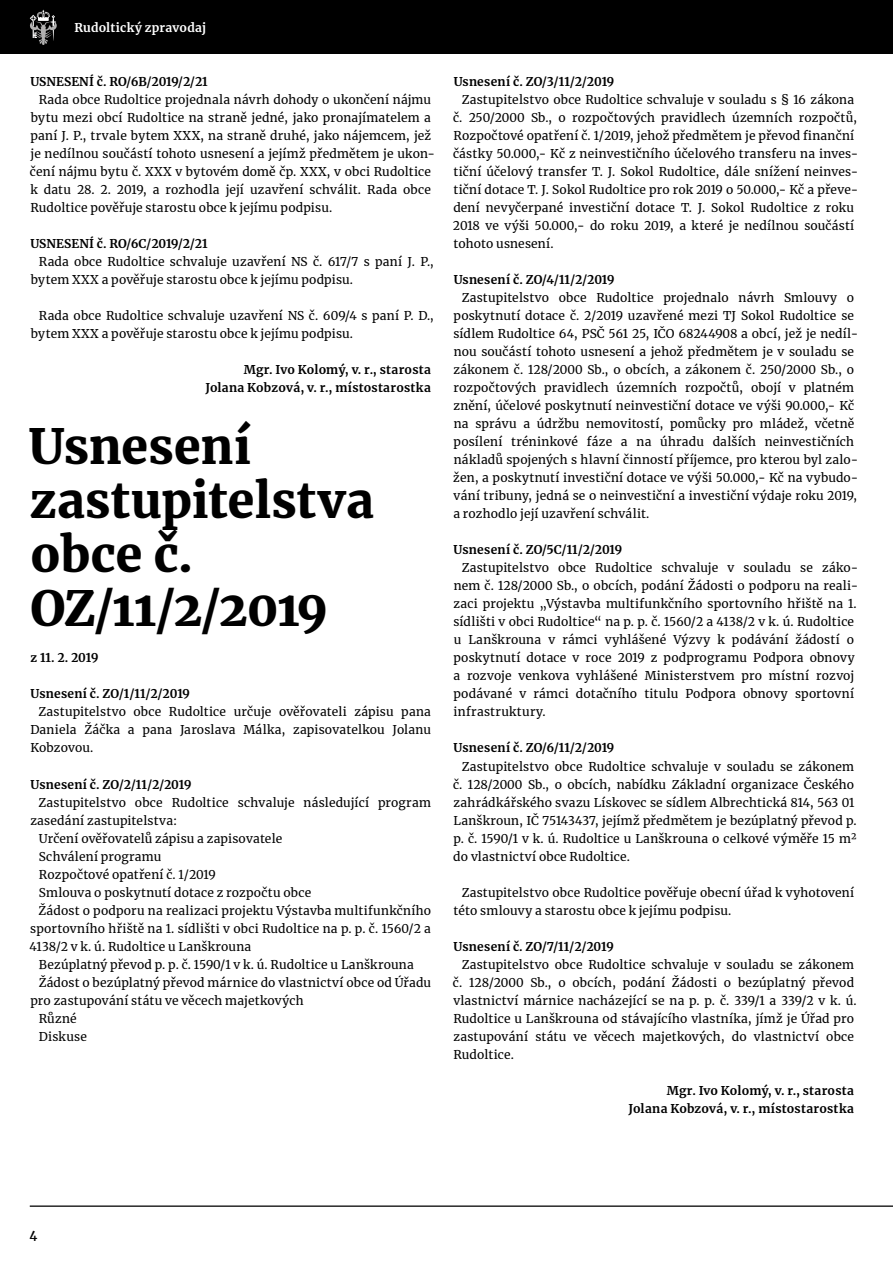
<style>
.page{position:relative;width:893px;height:1263px;background:#fff}
.page>*{position:absolute;margin:0;border:0;box-sizing:border-box;transform-origin:0 0}
.t1{font:900 48px/54px "Merriweather";letter-spacing:-.005em;color:#000}
.t2{font:12px/18px "Merriweather";letter-spacing:.01em;color:#000}
.t3{font:700 12px/18px "Merriweather";letter-spacing:.015em;color:#000;text-align:right}
.t4{font:700 12px "Merriweather";letter-spacing:-.005em;color:#000}
.t5{font:700 12px "Merriweather";letter-spacing:.02em;color:#fff}
</style>
<div class="page">
<div style="left:0;top:0;width:893px;height:54px;background:#000"></div>
<hr style="left:30px;top:1205px;width:863px;height:2px;background:#000">
<svg style="left:30px;top:10px;width:27px;height:35px"></svg>
<p class="t5" style="left:74px;top:20px;width:133px">Rudoltický zpravodaj</p>
<p class="t4" style="left:31px;top:74px;width:179px">USNESENÍ č. RO/6B/2019/2/21</p>
<p class="t2" style="left:30px;top:91px;width:407px;text-indent:9px">Rada obce Rudoltice projednala návrh dohody o ukončení nájmu bytu mezi obcí Rudoltice na straně jedné, jako pronajímatelem a paní J. P., trvale bytem XXX, na straně druhé, jako nájemcem, jež je nedílnou součástí tohoto usnesení a jejímž předmětem je ukon&shy;čení nájmu bytu č. XXX v bytovém domě čp. XXX, v obci Rudoltice k datu 28. 2. 2019, a rozhodla její uzavření schválit. Rada obce Rudoltice pověřuje starostu obce k jejímu podpisu.</p>
<p class="t4" style="left:31px;top:236px;width:179px">USNESENÍ č. RO/6C/2019/2/21</p>
<p class="t2" style="left:31px;top:253px;width:405px;text-indent:8px">Rada obce Rudoltice schvaluje uzavření NS č. 617/7 s paní J. P., bytem XXX a pověřuje starostu obce k jejímu podpisu.</p>
<p class="t2" style="left:31px;top:307px;width:405px;text-indent:8px">Rada obce Rudoltice schvaluje uzavření NS č. 609/4 s paní P. D., bytem XXX a pověřuje starostu obce k jejímu podpisu.</p>
<p class="t3" style="left:205px;top:361px;width:227px">Mgr. Ivo Kolomý, v. r., starosta<br>Jolana Kobzová, v. r., místostarostka</p>
<h1 class="t1" style="left:29px;top:418px;width:346px">Usnesení zastupitelstva obce č.<br>OZ/11/2/2019</h1>
<p class="t3" style="left:30px;top:649px;width:69px">z 11. 2. 2019</p>
<p class="t3" style="left:31px;top:685px;width:161px">Usnesení č. ZO/1/11/2/2019</p>
<p class="t2" style="left:30px;top:703px;width:402px;text-align:justify;text-indent:8px">Zastupitelstvo obce Rudoltice určuje ověřovateli zápisu pana Daniela Žáčka a pana Jaroslava Málka, zapisovatelkou Jolanu Kobzovou.</p>
<p class="t3" style="left:31px;top:775px;width:162px">Usnesení č. ZO/2/11/2/2019</p>
<p class="t2" style="left:39px;top:793px;width:394px">Zastupitelstvo obce Rudoltice schvaluje následující program</p>
<p class="t2" style="left:30px;top:811px;width:148px">zasedání zastupitelstva:</p>
<p class="t2" style="left:39px;top:829px;width:245px">Určení ověřovatelů zápisu a zapisovatele</p>
<p class="t2" style="left:39px;top:847px;width:124px">Schválení programu</p>
<p class="t2" style="left:39px;top:865px;width:178px">Rozpočtové opatření č. 1/2019</p>
<p class="t2" style="left:39px;top:883px;width:274px">Smlouva o poskytnutí dotace z rozpočtu obce</p>
<p class="t2" style="left:39px;top:901px;width:394px">Žádost o podporu na realizaci projektu Výstavba multifunkčního</p>
<p class="t2" style="left:30px;top:919px;width:402px">sportovního hřiště na 1. sídlišti v obci Rudoltice na p. p. č. 1560/2 a</p>
<p class="t2" style="left:30px;top:937px;width:223px">4138/2 v k. ú. Rudoltice u Lanškrouna</p>
<p class="t2" style="left:39px;top:955px;width:376px">Bezúplatný převod p. p. č. 1590/1 v k. ú. Rudoltice u Lanškrouna</p>
<p class="t2" style="left:39px;top:973px;width:394px">Žádost o bezúplatný převod márnice do vlastnictví obce od Úřadu</p>
<p class="t2" style="left:30px;top:991px;width:275px">pro zastupování státu ve věcech majetkových</p>
<p class="t2" style="left:39px;top:1009px;width:39px">Různé</p>
<p class="t2" style="left:39px;top:1027px;width:49px">Diskuse</p>
<p class="t3" style="left:454px;top:73px;width:162px">Usnesení č. ZO/3/11/2/2019</p>
<p class="t2" style="left:453px;top:91px;width:407px;text-indent:9px">Zastupitelstvo obce Rudoltice schvaluje v souladu s § 16 zákona č. 250/2000 Sb., o rozpočtových pravidlech územních rozpočtů, Rozpočtové opatření č. 1/2019, jehož předmětem je převod finanční částky 50.000,- Kč z neinvestičního účelového transferu na inves&shy;tiční účelový transfer T. J. Sokol Rudoltice, dále snížení neinves&shy;tiční dotace T. J. Sokol Rudoltice pro rok 2019 o 50.000,- Kč a převe&shy;dení nevyčerpané investiční dotace T. J. Sokol Rudoltice z roku 2018 ve výši 50.000,- do roku 2019, a které je nedílnou součástí tohoto usnesení.</p>
<p class="t3" style="left:454px;top:271px;width:162px">Usnesení č. ZO/4/11/2/2019</p>
<p class="t2" style="left:453px;top:289px;width:406px;text-indent:8px">Zastupitelstvo obce Rudoltice projednalo návrh Smlouvy o poskytnutí dotace č. 2/2019 uzavřené mezi TJ Sokol Rudoltice se sídlem Rudoltice 64, PSČ 561 25, IČO 68244908 a obcí, jež je nedíl&shy;nou součástí tohoto usnesení a jehož předmětem je v souladu se zákonem č. 128/2000 Sb., o obcích, a zákonem č. 250/2000 Sb., o rozpočtových pravidlech územních rozpočtů, obojí v platném znění, účelové poskytnutí neinvestiční dotace ve výši 90.000,- Kč na správu a údržbu nemovitostí, pomůcky pro mládež, včetně posílení tréninkové fáze a na úhradu dalších neinvestičních nákladů spojených s hlavní činností příjemce, pro kterou byl zalo&shy;žen, a poskytnutí investiční dotace ve výši 50.000,- Kč na vybudo&shy;vání tribuny, jedná se o neinvestiční a investiční výdaje roku 2019, a rozhodlo její uzavření schválit.</p>
<p class="t3" style="left:454px;top:541px;width:170px">Usnesení č. ZO/5C/11/2/2019</p>
<p class="t2" style="left:453px;top:559px;width:406px;text-indent:8px">Zastupitelstvo obce Rudoltice schvaluje v souladu se záko&shy;nem č. 128/2000 Sb., o obcích, podání Žádosti o podporu na reali&shy;zaci projektu „Výstavba multifunkčního sportovního hřiště na 1. sídlišti v obci Rudoltice“ na p. p. č. 1560/2 a 4138/2 v k. ú. Rudoltice u Lanškrouna v rámci vyhlášené Výzvy k podávání žádostí o poskytnutí dotace v roce 2019 z podprogramu Podpora obnovy a rozvoje venkova vyhlášené Ministerstvem pro místní rozvoj podávané v rámci dotačního titulu Podpora obnovy sportovní infrastruktury.</p>
<p class="t3" style="left:454px;top:739px;width:162px">Usnesení č. ZO/6/11/2/2019</p>
<p class="t2" style="left:453px;top:757px;width:405px;text-indent:9px">Zastupitelstvo obce Rudoltice schvaluje v souladu se zákonem č. 128/2000 Sb., o obcích, nabídku Základní organizace Českého zahrádkářského svazu Lískovec se sídlem Albrechtická 814, 563 01<br>Lanškroun, IČ 75143437, jejímž předmětem je bezúplatný převod p. p. č. 1590/1 v k. ú. Rudoltice u Lanškrouna o celkové výměře 15 m² do vlastnictví obce Rudoltice.</p>
<p class="t2" style="left:453px;top:883px;width:402px;text-indent:8px">Zastupitelstvo obce Rudoltice pověřuje obecní úřad k vyhotovení této smlouvy a starostu obce k jejímu podpisu.</p>
<p class="t3" style="left:454px;top:937px;width:161px">Usnesení č. ZO/7/11/2/2019</p>
<p class="t2" style="left:453px;top:955px;width:405px;text-indent:9px">Zastupitelstvo obce Rudoltice schvaluje v souladu se zákonem č. 128/2000 Sb., o obcích, podání Žádosti o bezúplatný převod vlastnictví márnice nacházející se na p. p. č. 339/1 a 339/2 v k. ú.<br>Rudoltice u Lanškrouna od stávajícího vlastníka, jímž je Úřad pro zastupování státu ve věcech majetkových, do vlastnictví obce Rudoltice.</p>
<p class="t3" style="left:628px;top:1081px;width:227px">Mgr. Ivo Kolomý, v. r., starosta<br>Jolana Kobzová, v. r., místostarostka</p>
<p class="t3" style="left:30px;top:1225px;width:9px">4</p>
</div>
